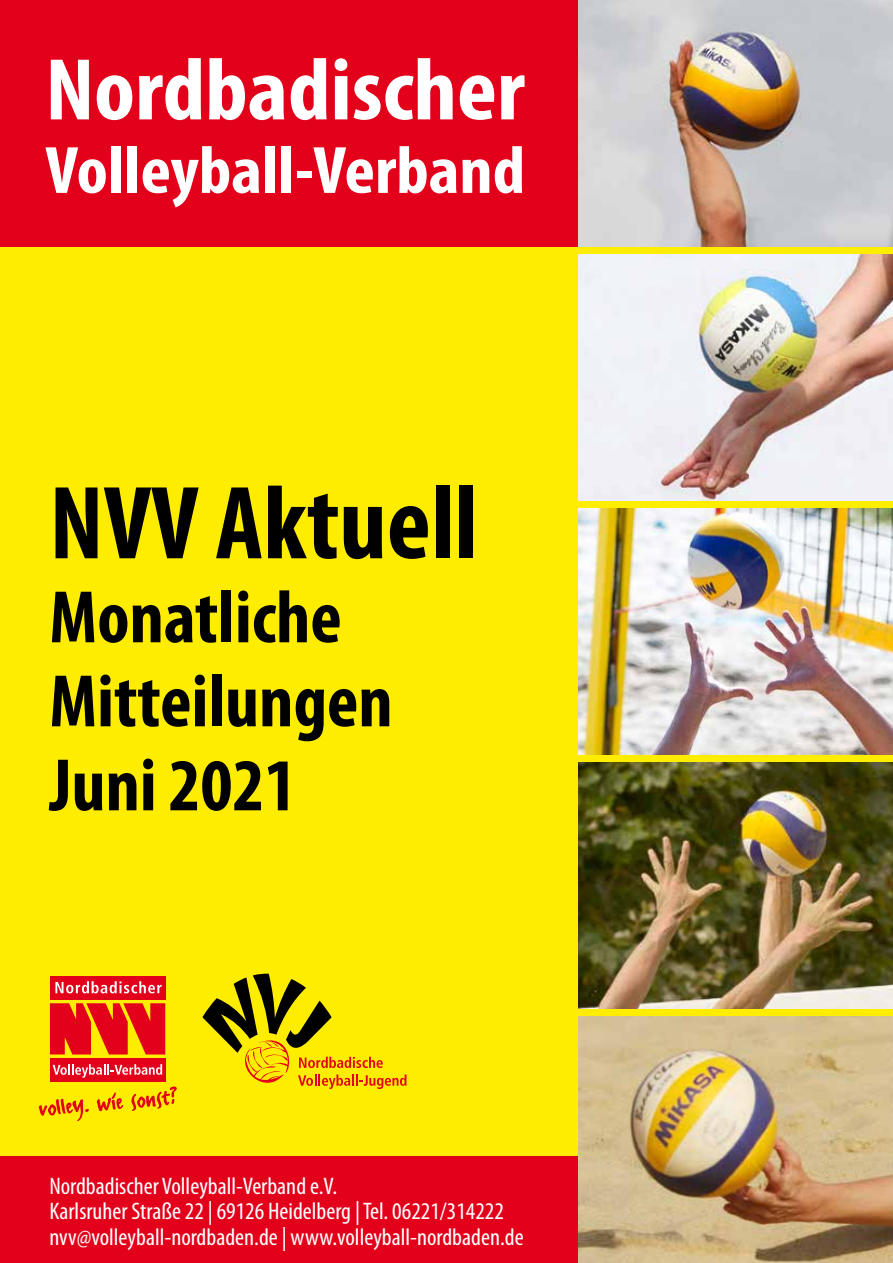
<style>
.page{position:relative;width:893px;height:1263px;background:#ffed00}
.page>*{position:absolute;margin:0;border:0;box-sizing:border-box;transform-origin:0 0}
.t1{font:700 condensed 105px "Myriad Pro";color:#000}
.t2{font:700 condensed 88.5px "Myriad Pro";color:#fff;scale:1.08 1}
.t3{font:700 condensed 75px/84px "Myriad Pro";color:#000}
.t4{font:700 condensed 67.5px "Myriad Pro";color:#fff;scale:1.08 1}
.t5{font:condensed 24px/25.5px "Myriad Pro";color:#fff}
</style>
<div class="page">
<div style="left:50px;top:1058px;width:115px;height:23px;background:#e2001a"></div>
<div style="left:50px;top:976px;width:115px;height:23px;background:#e2001a"></div>
<svg style="left:55px;top:981px;width:107px;height:12px"></svg>
<svg style="left:53px;top:1064px;width:109px;height:14px"></svg>
<svg style="left:50px;top:1003px;width:115px;height:51px"></svg>
<svg style="left:39px;top:1098px;width:50px;height:23px"></svg>
<svg style="left:97px;top:1092px;width:27px;height:19px"></svg>
<svg style="left:131px;top:1086px;width:46px;height:25px"></svg>
<svg style="left:202px;top:974px;width:205px;height:115px"></svg>
<div style="left:0;top:0;width:578px;height:247px;background:#e2001a"></div>
<div style="left:0;top:1157px;width:578px;height:106px;background:#e2001a"></div>
<img style="left:578px;top:254px;width:315px;height:247px">
<img style="left:578px;top:1016px;width:315px;height:247px">
<img style="left:578px;top:0;width:315px;height:247px">
<img style="left:578px;top:508px;width:315px;height:247px">
<img style="left:578px;top:762px;width:315px;height:247px">
<h2 class="t2" style="left:45px;top:35px;width:446px">Nordbadischer</h2>
<h3 class="t4" style="left:45px;top:128px;width:446px">Volleyball-Verband</h3>
<h1 class="t1" style="left:49px;top:458px;width:430px">NVV Aktuell</h1>
<h3 class="t3" style="left:49px;top:574px;width:345px">Monatliche<br>Mitteilungen<br>Juni 2021</h3>
<p class="t5" style="left:49px;top:1173px;width:476px">Nordbadischer Volleyball-Verband e.V.<br>Karlsruher Straße 22 | 69126 Heidelberg | Tel. 06221/314222 nvv@volleyball-nordbaden.de | www.volleyball-nordbaden.de</p>
</div>
